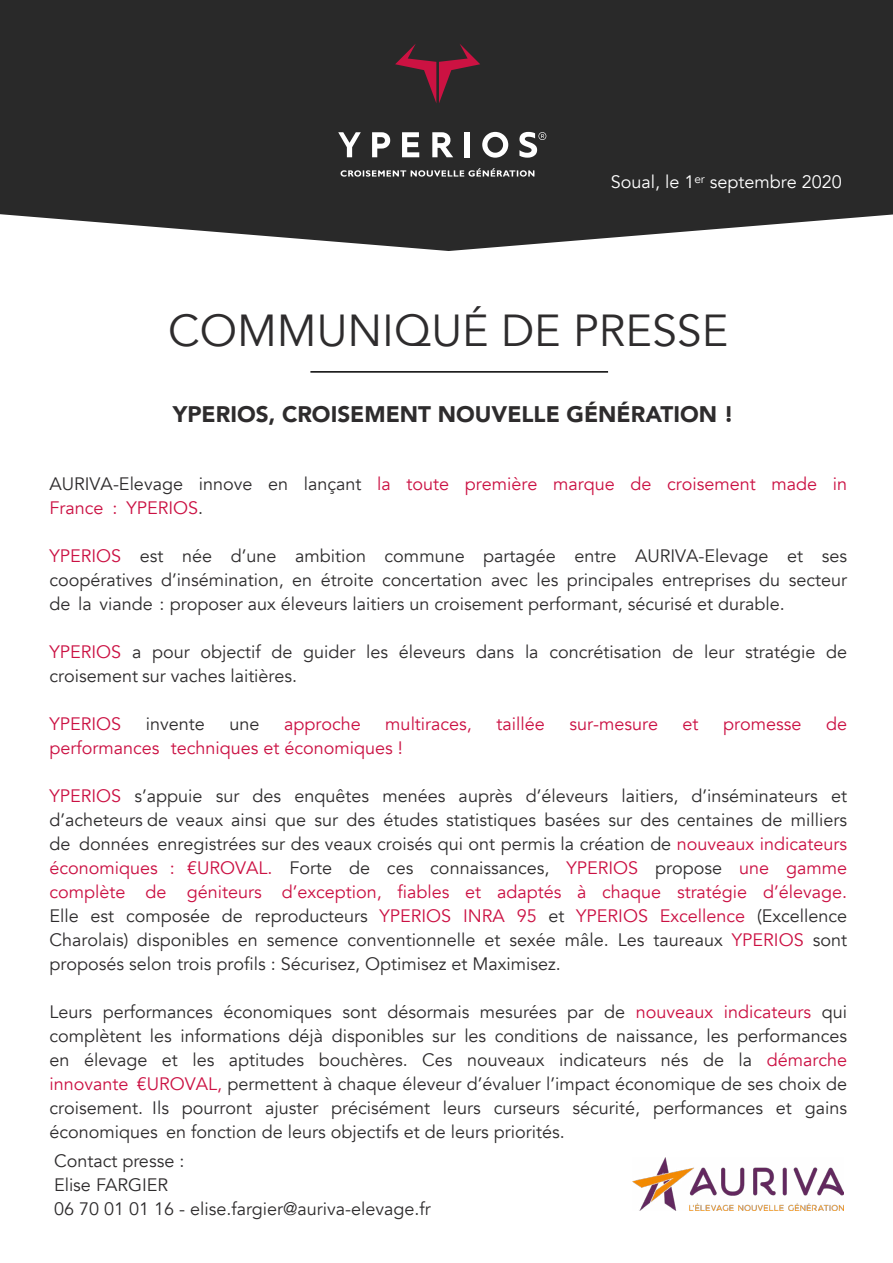
<style>
.page{position:relative;width:893px;height:1263px;background:#fff}
.page>*{position:absolute;margin:0;border:0;box-sizing:border-box;transform-origin:0 0}
.t1{font:44.7px "Avenir";color:#2e2c2d}
.t2{font:900 22.5px "Avenir";color:#2e2c2d}
.t3{font:18px/24px "Avenir";color:#2e2c2d}
.t4{font:800 18px/24px "Avenir";color:#2e2c2d;text-align:justify}
.t5{font:800 18px/24px "Avenir";color:#cb1143}
.t6{font:800 18px "Avenir";color:#fff}
.s1{color:#2e2c2d}
.s2{color:#cb1143}
.s3{font-weight:800;color:#cb1143}
.s4{font-weight:800}
</style>
<div class="page">
<img style="left:632px;top:1157px;width:212px;height:53px">
<svg style="left:0;top:0;width:893px;height:251px;background:#393939"></svg>
<svg style="left:338px;top:132px;width:23px;height:25px"></svg>
<svg style="left:372px;top:132px;width:18px;height:25px"></svg>
<svg style="left:402px;top:132px;width:17px;height:25px"></svg>
<svg style="left:432px;top:132px;width:21px;height:25px"></svg>
<div style="left:464px;top:132px;width:6px;height:25px;background:#fff"></div>
<svg style="left:482px;top:132px;width:26px;height:26px"></svg>
<svg style="left:395px;top:44px;width:85px;height:59px;background:#4f232e"></svg>
<svg style="left:341px;top:168px;width:193px;height:9px;background:#6c6c6c"></svg>
<svg style="left:519px;top:132px;width:28px;height:26px"></svg>
<hr style="left:310px;top:371px;width:298px;height:2px;background:#000">
<p class="t6" style="left:611px;top:171px;width:233px">Soual, le 1<sup>er</sup> septembre 2020</p>
<h1 class="t1" style="left:168px;top:304px;width:562px">COMMUNIQUÉ DE PRESSE</h1>
<p class="t2" style="left:173px;top:395px;width:562px">YPERIOS, CROISEMENT NOUVELLE GÉNÉRATION !</p>
<p class="t5" style="left:50px;top:472px;width:799px"><span class="s1">AURIVA-Elevage innove en lançant</span> la toute première marque de croisement made in<br>France : YPERIOS<span class="s1">.</span></p>
<p class="t4" style="left:50px;top:544px;width:799px"><span class="s2">YPERIOS</span> est née d’une ambition commune partagée entre AURIVA-Elevage et ses coopératives d’insémination, en étroite concertation avec les principales entreprises du secteur de la viande : proposer aux éleveurs laitiers un croisement performant, sécurisé et durable.</p>
<p class="t3" style="left:50px;top:640px;width:799px"><span class="s3">YPERIOS</span> a pour objectif de guider les éleveurs dans la concrétisation de leur stratégie de croisement sur vaches laitières.</p>
<p class="t5" style="left:50px;top:712px;width:73px">YPERIOS</p>
<p class="t3" style="left:146px;top:712px;width:61px">invente</p>
<p class="t3" style="left:229px;top:712px;width:32px">une</p>
<p class="t5" style="left:284px;top:712px;width:78px">approche</p>
<p class="t5" style="left:385px;top:712px;width:88px">multiraces,</p>
<p class="t5" style="left:496px;top:712px;width:50px">taillée</p>
<p class="t5" style="left:569px;top:712px;width:90px">sur-mesure</p>
<p class="t5" style="left:683px;top:712px;width:17px">et</p>
<p class="t5" style="left:723px;top:712px;width:80px">promesse</p>
<p class="t5" style="left:826px;top:712px;width:23px">de</p>
<p class="t5" style="left:50px;top:736px;width:355px">performances techniques et économiques !</p>
<p class="t3" style="left:50px;top:784px;width:799px;text-align:justify"><span class="s3">YPERIOS</span> s’appuie sur des enquêtes menées auprès d’éleveurs laitiers, d’inséminateurs et d’acheteurs de veaux ainsi que sur des études statistiques basées sur des centaines de milliers de données enregistrées sur des veaux croisés qui ont permis la création de <span class="s3">nouveaux indicateurs économiques : €UROVAL.</span> Forte de ces connaissances, <span class="s3">YPERIOS</span> propose <span class="s3">une gamme complète de géniteurs d’exception,</span> <span class="s2">f</span><span class="s3">iables et adaptés à chaque stratégie d’élevage.<br></span>Elle est composée de reproducteurs <span class="s3">YPERIOS INRA 95</span> et <span class="s3">YPERIOS Excellence</span> (Excellence Charolais) disponibles en semence conventionnelle et sexée mâle. Les taureaux <span class="s2">YPERIOS</span> sont proposés selon trois profils : Sécurisez, Optimisez et Maximisez.</p>
<p class="t3" style="left:50px;top:1000px;width:799px;text-align:justify">Leurs performances économiques sont désormais mesurées par de <span class="s3">nouveaux indicateurs</span> qui complètent les informations déjà disponibles sur les conditions de naissance, les performances en élevage et les aptitudes bouchères. Ces <span class="s4">nouveaux indicateurs</span> nés de la <span class="s3">démarche innovante €UROVAL,</span> permettent à chaque éleveur d’évaluer <span class="s4">l’impact économique de ses choix de croisement.</span> Ils pourront <span class="s4">ajuster précisément leurs curseurs sécurité, performances et gains économiques</span> en fonction de <span class="s4">leurs objectifs et de leurs priorités.</span></p>
<p class="t4" style="left:54px;top:1149px;width:132px">Contact presse :</p>
<p class="t3" style="left:54px;top:1173px;width:378px">Elise FARGIER<br>06 70 01 01 16 - elise.fargier@auriva-elevage.fr</p>
</div>
